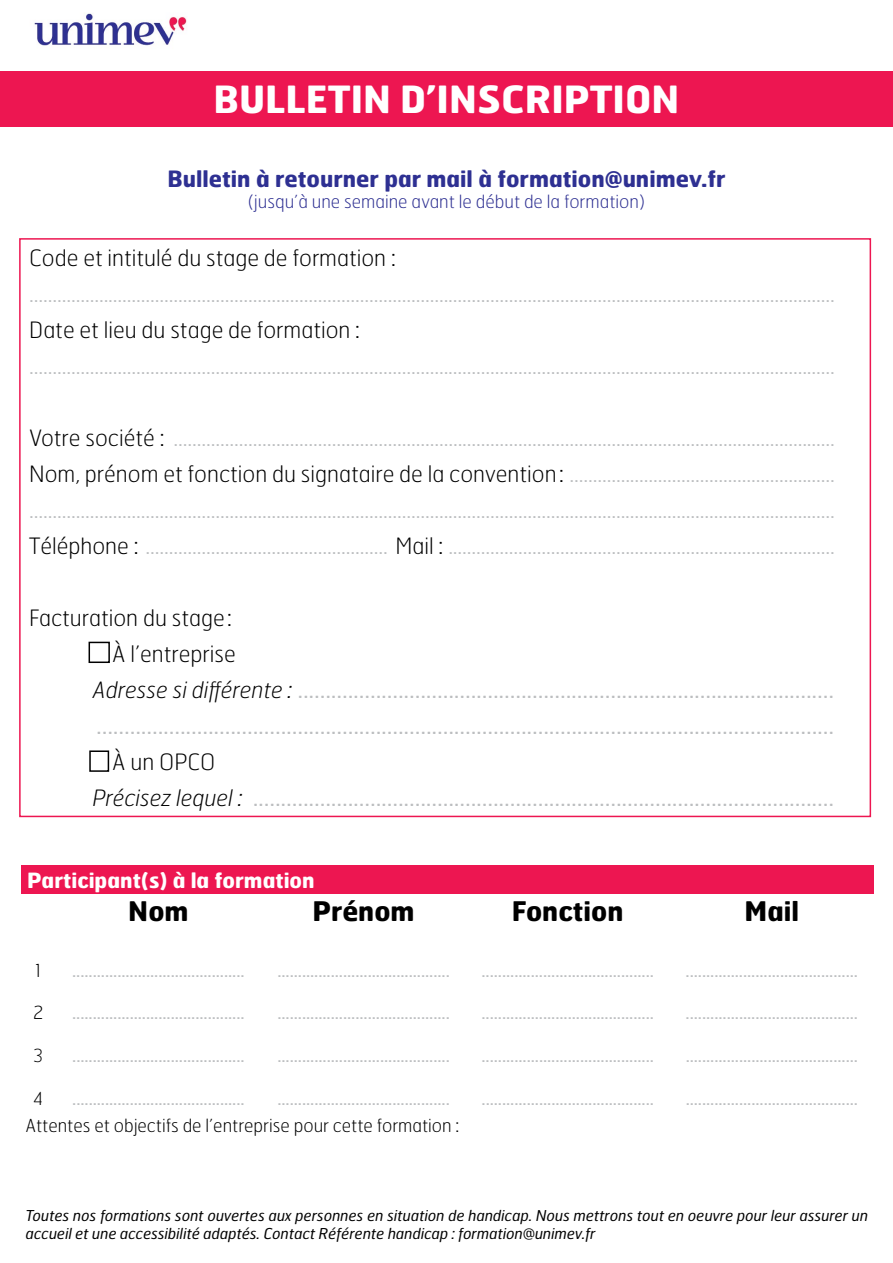
<style>
.page{position:relative;width:893px;height:1263px;background:#fff}
.page>*{position:absolute;margin:0;border:0;box-sizing:border-box;transform-origin:0 0}
.t1{font:700 37.5px "Hermes FB";color:#fff}
.t2{font:100 27px/36px "Hermes FB";color:#bcbec0}
.t3{font:700 27px "Hermes FB";color:#000}
.t4{font:100 22.5px/36px "Hermes FB";color:#bcbec0;text-align:justify}
.t5{font:100 22.5px/36px "Hermes FB";color:#000;text-align:right}
.t6{font:700 22.5px "Hermes FB";color:#2e3092}
.t7{font:700 21px "Hermes FB";color:#fff}
.t8{font:18px "Hermes FB";color:#bcbec0}
.t9{font:100 18px "Hermes FB";color:#000}
.t10{font:100 18px "Hermes FB";color:#2e3092}
.t11{font:italic 15px/18px "Hermes FB";color:#000}
.s1{color:#000}
.s2{font-style:italic;font-size:22.5px;color:#000}
</style>
<div class="page">
<img style="left:34px;top:13px;width:153px;height:33px">
<div style="left:0;top:71px;width:893px;height:55px;background:#ed1651"></div>
<div style="left:89px;top:642px;width:21px;height:21px;border:2px solid #000"></div>
<div style="left:21px;top:865px;width:853px;height:29px;background:#ed1651"></div>
<div style="left:89px;top:750px;width:20px;height:22px;border:2px solid #000"></div>
<h1 class="t1" style="left:213px;top:75px;width:467px">BULLETIN D’INSCRIPTION</h1>
<p class="t6" style="left:167px;top:164px;width:560px">Bulletin à retourner par mail à formation@unimev.fr</p>
<p class="t10" style="left:248px;top:190px;width:399px">(jusqu’à une semaine avant le début de la formation)</p>
<p class="t5" style="left:29px;top:239px;width:368px">Code et intitulé du stage de formation :</p>
<p class="t4" style="left:29px;top:275px;width:807px">.............................................................................................................................................................................</p>
<p class="t5" style="left:29px;top:311px;width:332px">Date et lieu du stage de formation :</p>
<p class="t4" style="left:29px;top:347px;width:807px">.............................................................................................................................................................................</p>
<p class="t4" style="left:29px;top:419px;width:807px"><span class="s1">Votre société :</span> ..............................................................................................................................................<br><span class="s1">Nom, prénom et fonction du signataire de la convention :</span> ......................................................... .............................................................................................................................................................................<br><span class="s1">Téléphone :</span> .................................................... <span class="s1">Mail :</span> ...................................................................................</p>
<p class="t5" style="left:29px;top:599px;width:208px">Facturation du stage :<br>À l’entreprise</p>
<p class="t2" style="left:93px;top:669px;width:743px"><span class="s2">Adresse si différente :</span> ................................................................................................ ....................................................................................................................................</p>
<p class="t5" style="left:112px;top:743px;width:105px">À un OPCO</p>
<p class="t2" style="left:93px;top:777px;width:743px"><span class="s2">Précisez lequel :</span> ........................................................................................................</p>
<p class="t7" style="left:27px;top:866px;width:289px">Participant(s) à la formation</p>
<p class="t3" style="left:128px;top:893px;width:62px">Nom</p>
<p class="t3" style="left:312px;top:893px;width:104px">Prénom</p>
<p class="t3" style="left:512px;top:893px;width:113px">Fonction</p>
<p class="t3" style="left:745px;top:893px;width:56px">Mail</p>
<p class="t9" style="left:35px;top:959px;width:8px">1</p>
<p class="t8" style="left:72px;top:959px;width:174px">..........................................</p>
<p class="t8" style="left:277px;top:959px;width:174px">..........................................</p>
<p class="t8" style="left:481px;top:959px;width:174px">..........................................</p>
<p class="t8" style="left:686px;top:959px;width:174px">..........................................</p>
<p class="t9" style="left:33px;top:1002px;width:12px">2</p>
<p class="t8" style="left:72px;top:1001px;width:174px">..........................................</p>
<p class="t8" style="left:277px;top:1001px;width:174px">..........................................</p>
<p class="t8" style="left:481px;top:1001px;width:174px">..........................................</p>
<p class="t8" style="left:686px;top:1001px;width:174px">..........................................</p>
<p class="t9" style="left:34px;top:1044px;width:11px">3</p>
<p class="t8" style="left:72px;top:1044px;width:174px">..........................................</p>
<p class="t8" style="left:277px;top:1044px;width:174px">..........................................</p>
<p class="t8" style="left:481px;top:1044px;width:174px">..........................................</p>
<p class="t8" style="left:686px;top:1044px;width:174px">..........................................</p>
<p class="t9" style="left:33px;top:1087px;width:12px">4</p>
<p class="t8" style="left:72px;top:1086px;width:174px">..........................................</p>
<p class="t8" style="left:277px;top:1086px;width:174px">..........................................</p>
<p class="t8" style="left:482px;top:1086px;width:174px">..........................................</p>
<p class="t8" style="left:686px;top:1086px;width:174px">..........................................</p>
<p class="t9" style="left:25px;top:1114px;width:435px">Attentes et objectifs de l’entreprise pour cette formation :</p>
<p class="t11" style="left:26px;top:1206px;width:844px">Toutes nos formations sont ouvertes aux personnes en situation de handicap. Nous mettrons tout en oeuvre pour leur assurer un accueil et une accessibilité adaptés. Contact Référente handicap : formation@unimev.fr</p>
</div>
